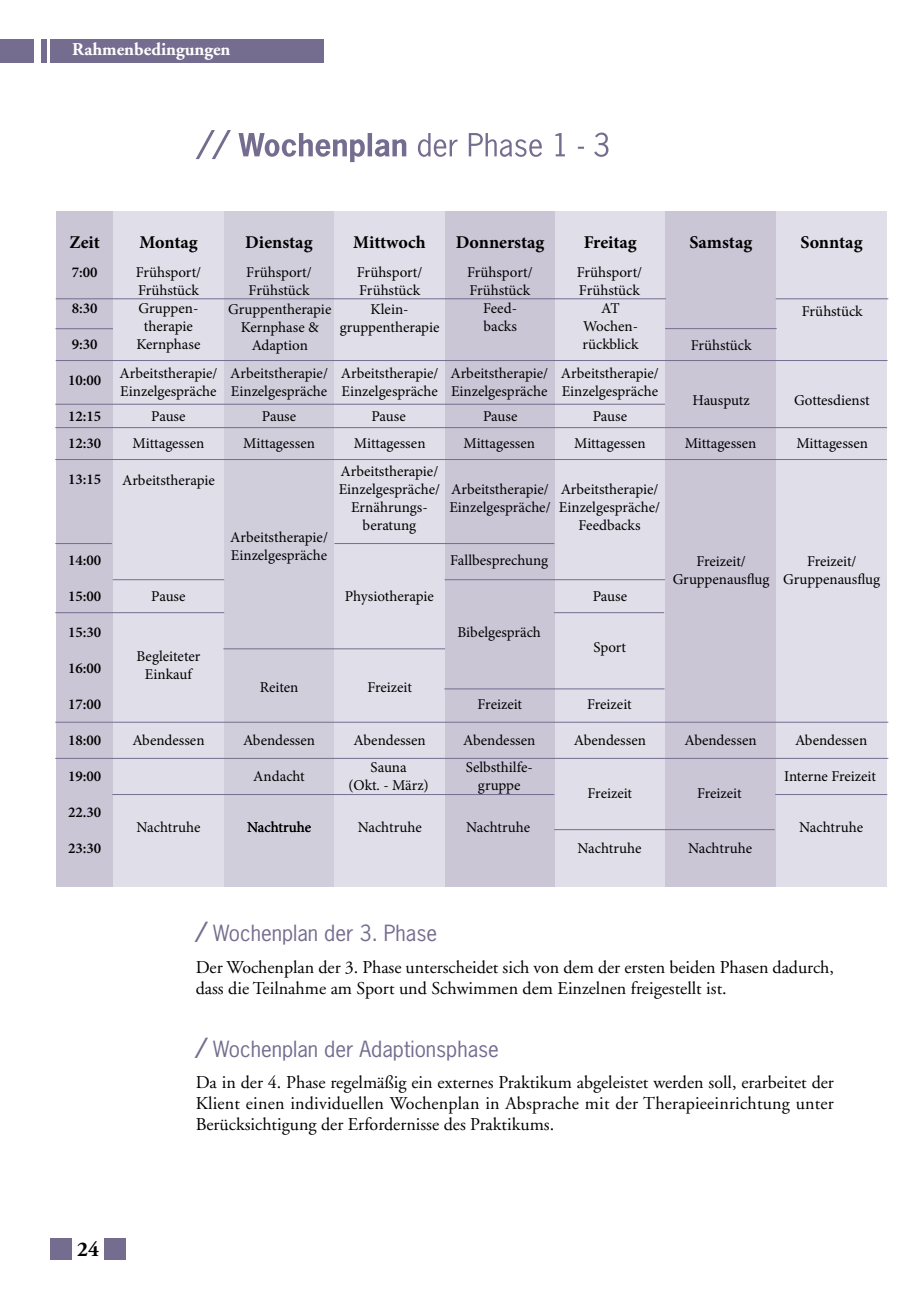
<style>
.page{position:relative;width:919px;height:1289px;background:#fff}
.page>*{position:absolute;margin:0;border:0;box-sizing:border-box;transform-origin:0 0}
.t1{font:21px "News Gothic";color:#756d90}
.t2{font:700 21px "Adobe Garamond";color:#000}
.t3{font:18px/21px "Adobe Garamond";color:#000}
.t4{font:700 18px "Minion Pro";color:#000}
.t5{font:700 18px "Adobe Garamond";color:#fff}
.t6{font:15px/18px "Minion Pro";color:#000}
.t7{font:600 15px/27px "Minion Pro";color:#000}
.s1{font-weight:700}
</style>
<div class="page">
<div style="left:0;top:39px;width:323px;height:23px;background:#756d90"></div>
<div style="left:34px;top:34px;width:6px;height:29px;background:#fff"></div>
<hr style="left:47px;top:34px;width:2px;height:29px;background:#fff">
<div style="left:50px;top:1237px;width:21px;height:22px;background:#756d90"></div>
<div style="left:105px;top:1237px;width:21px;height:22px;background:#756d90"></div>
<div style="left:56px;top:211px;width:57px;height:676px;background:#cac6d6"></div>
<div style="left:113px;top:211px;width:111px;height:676px;background:#e0dee8"></div>
<div style="left:224px;top:211px;width:110px;height:676px;background:#d1cedc"></div>
<div style="left:445px;top:211px;width:110px;height:675px;background:#cac6d6"></div>
<div style="left:334px;top:211px;width:111px;height:676px;background:#e0dee8"></div>
<div style="left:554px;top:211px;width:111px;height:676px;background:#e0dee8"></div>
<div style="left:775px;top:211px;width:111px;height:676px;background:#e0dee8"></div>
<div style="left:665px;top:211px;width:110px;height:676px;background:#cac6d6"></div>
<svg style="left:196px;top:130px;width:412px;height:32px"></svg>
<hr style="left:56px;top:298px;width:609px;height:1px;background:#756d90">
<hr style="left:56px;top:360px;width:831px;height:1px;background:#756d90">
<hr style="left:55px;top:404px;width:610px;height:1px;background:#756d90">
<hr style="left:55px;top:328px;width:58px;height:1px;background:#756d90">
<hr style="left:665px;top:328px;width:111px;height:1px;background:#756d90">
<hr style="left:775px;top:298px;width:113px;height:1px;background:#756d90">
<hr style="left:55px;top:427px;width:832px;height:1px;background:#756d90">
<hr style="left:55px;top:459px;width:832px;height:1px;background:#756d90">
<hr style="left:55px;top:612px;width:169px;height:1px;background:#756d90">
<hr style="left:113px;top:579px;width:111px;height:1px;background:#756d90">
<hr style="left:55px;top:721px;width:833px;height:1px;background:#756d90">
<hr style="left:55px;top:758px;width:833px;height:1px;background:#756d90">
<hr style="left:112px;top:794px;width:442px;height:1px;background:#756d90">
<hr style="left:223px;top:648px;width:222px;height:1px;background:#756d90">
<hr style="left:55px;top:543px;width:57px;height:1px;background:#756d90">
<hr style="left:334px;top:543px;width:220px;height:1px;background:#756d90">
<hr style="left:444px;top:688px;width:220px;height:1px;background:#756d90">
<hr style="left:444px;top:579px;width:221px;height:1px;background:#756d90">
<hr style="left:554px;top:612px;width:110px;height:1px;background:#756d90">
<hr style="left:554px;top:829px;width:220px;height:1px;background:#756d90">
<hr style="left:775px;top:794px;width:112px;height:1px;background:#756d90">
<p class="t5" style="left:72px;top:40px;width:160px">Rahmenbedingungen</p>
<p class="t4" style="left:69px;top:230px;width:32px">Zeit</p>
<p class="t7" style="left:72px;top:258px;width:27px">7:00</p>
<p class="t7" style="left:72px;top:294px;width:27px">8:30</p>
<p class="t7" style="left:72px;top:330px;width:27px">9:30</p>
<p class="t7" style="left:68px;top:366px;width:35px">10:00</p>
<p class="t7" style="left:68px;top:402px;width:35px">12:15<br>12:30</p>
<p class="t7" style="left:68px;top:465px;width:35px">13:15</p>
<p class="t7" style="left:68px;top:546px;width:35px">14:00</p>
<p class="t7" style="left:68px;top:582px;width:35px">15:00</p>
<p class="t7" style="left:68px;top:618px;width:35px">15:30</p>
<p class="t7" style="left:68px;top:654px;width:35px">16:00</p>
<p class="t7" style="left:68px;top:690px;width:35px">17:00</p>
<p class="t7" style="left:68px;top:726px;width:35px">18:00</p>
<p class="t7" style="left:68px;top:762px;width:35px">19:00</p>
<p class="t7" style="left:68px;top:798px;width:35px">22.30</p>
<p class="t7" style="left:68px;top:834px;width:35px">23:30</p>
<p class="t4" style="left:139px;top:230px;width:60px">Montag</p>
<p class="t4" style="left:245px;top:230px;width:69px">Dienstag</p>
<p class="t4" style="left:353px;top:230px;width:74px">Mittwoch</p>
<p class="t4" style="left:456px;top:230px;width:90px">Donnerstag</p>
<p class="t4" style="left:583px;top:230px;width:55px">Freitag</p>
<p class="t4" style="left:689px;top:230px;width:64px">Samstag</p>
<p class="t4" style="left:800px;top:230px;width:64px">Sonntag</p>
<p class="t6" style="left:136px;top:263px;width:67px">Frühsport/<br>Frühstück</p>
<p class="t6" style="left:246px;top:263px;width:67px">Frühsport/<br>Frühstück</p>
<p class="t6" style="left:357px;top:263px;width:67px">Frühsport/<br>Frühstück</p>
<p class="t6" style="left:467px;top:263px;width:67px">Frühsport/<br>Frühstück</p>
<p class="t6" style="left:576px;top:263px;width:67px">Frühsport/<br>Frühstück</p>
<p class="t6" style="left:136px;top:300px;width:65px;text-align:center">Gruppen&shy;therapie<br>Kernphase</p>
<p class="t6" style="left:228px;top:300px;width:105px;text-align:center">Gruppentherapie<br>Kernphase &amp;<br>Adaption</p>
<p class="t6" style="left:340px;top:301px;width:101px;text-align:center">Klein&shy;gruppentherapie</p>
<p class="t6" style="left:483px;top:300px;width:35px">Feed&shy;backs</p>
<p class="t6" style="left:582px;top:300px;width:58px;text-align:center">AT<br>Wochen&shy;rückblick</p>
<p class="t6" style="left:120px;top:364px;width:99px">Arbeitstherapie/<br>Einzelgespräche</p>
<p class="t6" style="left:230px;top:364px;width:99px">Arbeitstherapie/<br>Einzelgespräche</p>
<p class="t6" style="left:341px;top:364px;width:99px">Arbeitstherapie/<br>Einzelgespräche</p>
<p class="t6" style="left:450px;top:364px;width:99px">Arbeitstherapie/<br>Einzelgespräche</p>
<p class="t6" style="left:561px;top:364px;width:99px">Arbeitstherapie/<br>Einzelgespräche</p>
<p class="t6" style="left:690px;top:336px;width:62px">Frühstück</p>
<p class="t6" style="left:801px;top:302px;width:62px">Frühstück</p>
<p class="t6" style="left:692px;top:391px;width:59px">Hausputz</p>
<p class="t6" style="left:794px;top:391px;width:77px">Gottesdienst</p>
<p class="t6" style="left:151px;top:407px;width:36px">Pause</p>
<p class="t6" style="left:262px;top:407px;width:36px">Pause</p>
<p class="t6" style="left:371px;top:407px;width:36px">Pause</p>
<p class="t6" style="left:483px;top:407px;width:36px">Pause</p>
<p class="t6" style="left:592px;top:407px;width:36px">Pause</p>
<p class="t6" style="left:133px;top:435px;width:73px">Mittagessen</p>
<p class="t6" style="left:243px;top:435px;width:73px">Mittagessen</p>
<p class="t6" style="left:354px;top:435px;width:73px">Mittagessen</p>
<p class="t6" style="left:463px;top:435px;width:73px">Mittagessen</p>
<p class="t6" style="left:574px;top:435px;width:73px">Mittagessen</p>
<p class="t6" style="left:684px;top:435px;width:73px">Mittagessen</p>
<p class="t6" style="left:796px;top:435px;width:73px">Mittagessen</p>
<p class="t6" style="left:122px;top:471px;width:94px">Arbeitstherapie</p>
<p class="t6" style="left:339px;top:462px;width:103px;text-align:center">Arbeitstherapie/<br>Einzelgespräche/<br>Ernährungs&shy;beratung</p>
<p class="t6" style="left:230px;top:528px;width:99px">Arbeitstherapie/<br>Einzelgespräche</p>
<p class="t6" style="left:151px;top:587px;width:36px">Pause</p>
<p class="t6" style="left:559px;top:480px;width:103px;text-align:center">Arbeitstherapie/<br>Einzelgespräche/<br>Feedbacks</p>
<p class="t6" style="left:449px;top:480px;width:103px">Arbeitstherapie/<br>Einzelgespräche/</p>
<p class="t6" style="left:450px;top:551px;width:100px">Fallbesprechung</p>
<p class="t6" style="left:672px;top:552px;width:98px;text-align:center">Freizeit/<br>Gruppenausflug</p>
<p class="t6" style="left:783px;top:552px;width:98px;text-align:center">Freizeit/<br>Gruppenausflug</p>
<p class="t6" style="left:345px;top:587px;width:90px">Physiotherapie</p>
<p class="t6" style="left:592px;top:587px;width:36px">Pause</p>
<p class="t6" style="left:136px;top:647px;width:65px;text-align:center">Begleiteter<br>Einkauf</p>
<p class="t6" style="left:260px;top:678px;width:40px">Reiten</p>
<p class="t6" style="left:367px;top:678px;width:46px">Freizeit</p>
<p class="t6" style="left:457px;top:623px;width:85px">Bibelgespräch</p>
<p class="t6" style="left:593px;top:638px;width:34px">Sport</p>
<p class="t6" style="left:477px;top:695px;width:46px">Freizeit</p>
<p class="t6" style="left:587px;top:695px;width:46px">Freizeit</p>
<p class="t6" style="left:132px;top:731px;width:74px">Abendessen</p>
<p class="t6" style="left:243px;top:731px;width:74px">Abendessen</p>
<p class="t6" style="left:353px;top:731px;width:74px">Abendessen</p>
<p class="t6" style="left:463px;top:731px;width:74px">Abendessen</p>
<p class="t6" style="left:573px;top:731px;width:74px">Abendessen</p>
<p class="t6" style="left:684px;top:731px;width:74px">Abendessen</p>
<p class="t6" style="left:795px;top:731px;width:74px">Abendessen</p>
<p class="t6" style="left:253px;top:767px;width:53px">Andacht</p>
<p class="t6" style="left:348px;top:758px;width:82px;text-align:center">Sauna<br>(Okt. - März)</p>
<p class="t6" style="left:465px;top:758px;width:69px;text-align:center">Selbsthilfe&shy;gruppe</p>
<p class="t6" style="left:587px;top:784px;width:46px">Freizeit</p>
<p class="t6" style="left:697px;top:784px;width:46px">Freizeit</p>
<p class="t6" style="left:784px;top:767px;width:93px">Interne Freizeit</p>
<p class="t6" style="left:136px;top:818px;width:66px">Nachtruhe</p>
<p class="t6" style="left:247px;top:818px;width:66px">Nachtruhe</p>
<p class="t6" style="left:357px;top:818px;width:66px">Nachtruhe</p>
<p class="t6" style="left:466px;top:818px;width:66px">Nachtruhe</p>
<p class="t6" style="left:799px;top:818px;width:66px">Nachtruhe</p>
<p class="t6" style="left:577px;top:839px;width:66px">Nachtruhe</p>
<p class="t6" style="left:688px;top:839px;width:66px">Nachtruhe</p>
<h1 class="t1" style="left:196px;top:919px;width:243px"><span class="s1">/</span> Wochenplan der 3. Phase</h1>
<p class="t3" style="left:196px;top:956px;width:639px">Der Wochenplan der 3. Phase unterscheidet sich von dem der ersten beiden Phasen dadurch, dass die Teilnahme am Sport und Schwimmen dem Einzelnen freigestellt ist.</p>
<h1 class="t1" style="left:196px;top:1035px;width:305px"><span class="s1">/</span> Wochenplan der Adaptionsphase</h1>
<p class="t3" style="left:196px;top:1072px;width:639px;text-align:justify">Da in der 4. Phase regelmäßig ein externes Praktikum abgeleistet werden soll, erarbeitet der Klient einen individuellen Wochenplan in Absprache mit der Therapieeinrichtung unter Berücksichtigung der Erfordernisse des Praktikums.</p>
<h1 class="t2" style="left:77px;top:1237px;width:23px">24</h1>
</div>
